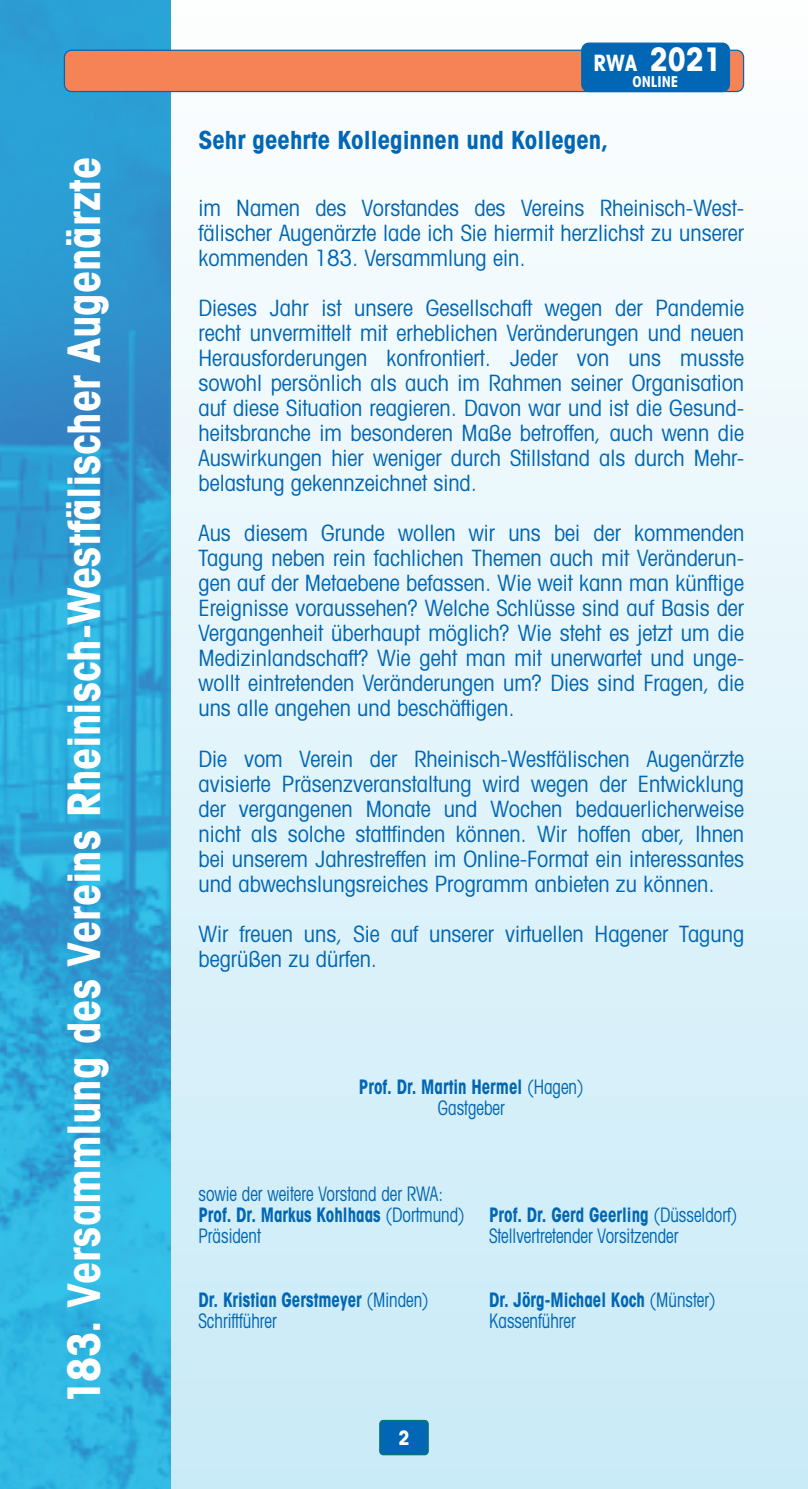
<style>
.page{position:relative;width:808px;height:1489px;background:#fff}
.page>*{position:absolute;margin:0;border:0;box-sizing:border-box;transform-origin:0 0}
.t1{font:700 condensed 45px "Avant Garde";letter-spacing:-.005em;color:#fff}
.t2{font:700 condensed 32.5px "Avant Garde";color:#fff}
.t3{font:700 condensed 25px "Avant Garde";color:#0166b3}
.t4{font:condensed 22.5px/25px "Avant Garde";color:#0166b3;text-align:justify}
.t5{font:condensed 20px/21.2px "Avant Garde";color:#0166b3;scale:.85 1}
.t6{font:700 condensed 20px/21.2px "Avant Garde";color:#0166b3;text-align:center;scale:.85 1}
.t7{font:700 condensed 20px "Avant Garde";color:#fff}
.t8{font:700 condensed 15px "Avant Garde";color:#fff}
.s1{font-size:22.5px}
.s2{font-weight:400}
.s3{font-weight:700}
</style>
<div class="page">
<div style="left:0;top:0;width:808px;height:1488px;background:linear-gradient(to bottom,#fcfefe,#c8eaf7)"></div>
<img style="left:0;top:0;width:170px;height:1488px">
<div style="left:380px;top:1420px;width:48px;height:34px;background:#0166b3;border-radius:4px"></div>
<div style="left:379px;top:1419px;width:50px;height:36px;border:1px solid #017a6a;border-radius:4px"></div>
<div style="left:64px;top:50px;width:679px;height:41px;background:#f58355;border-radius:7px"></div>
<div style="left:64px;top:50px;width:680px;height:42px;border:1px solid #0166b3;border-radius:7px"></div>
<div style="left:582px;top:43px;width:147px;height:49px;background:#0166b3;border-radius:7px"></div>
<div style="left:581px;top:43px;width:149px;height:49px;border:1px solid #0166b3;border-radius:7px"></div>
<h1 class="t1" style="left:55px;top:1403px;width:1248px;rotate:-90deg">183. Versammlung des Vereins Rheinisch-Westfälischer Augenärzte</h1>
<h2 class="t2" style="left:594px;top:38px;width:130px"><span class="s1">RWA</span> 2021</h2>
<p class="t8" style="left:632px;top:72px;width:47px">ONLINE</p>
<p class="t3" style="left:198px;top:124px;width:411px">Sehr geehrte Kolleginnen und Kollegen,</p>
<p class="t4" style="left:198px;top:195px;width:547px">im Namen des Vorstandes des Vereins Rheinisch-West&shy;fälischer Augenärzte lade ich Sie hiermit herzlichst zu unserer kommenden 183. Versammlung ein.</p>
<p class="t4" style="left:198px;top:295px;width:547px">Dieses Jahr ist unsere Gesellschaft wegen der Pandemie recht unvermittelt mit erheblichen Veränderungen und neuen Herausforderungen konfrontiert. Jeder von uns musste sowohl persönlich als auch im Rahmen seiner Organisation auf diese Situation reagieren. Davon war und ist die Gesund&shy;heitsbranche im besonderen Maße betroffen, auch wenn die Auswirkungen hier weniger durch Stillstand als durch Mehr&shy;belastung gekennzeichnet sind.</p>
<p class="t4" style="left:198px;top:520px;width:547px">Aus diesem Grunde wollen wir uns bei der kommenden Tagung neben rein fachlichen Themen auch mit Veränderun&shy;gen auf der Metaebene befassen. Wie weit kann man künftige Ereignisse voraussehen? Welche Schlüsse sind auf Basis der Vergangenheit überhaupt möglich? Wie steht es jetzt um die Medizinlandschaft? Wie geht man mit unerwartet und unge&shy;wollt eintretenden Veränderungen um? Dies sind Fragen, die uns alle angehen und beschäftigen.</p>
<p class="t4" style="left:198px;top:745px;width:547px">Die vom Verein der Rheinisch-Westfälischen Augenärzte avisierte Präsenzveranstaltung wird wegen der Entwicklung der vergangenen Monate und Wochen bedauerlicherweise nicht als solche stattfinden können. Wir hoffen aber, Ihnen bei unserem Jahrestreffen im Online-Format ein interessantes und abwechslungsreiches Programm anbieten zu können.</p>
<p class="t4" style="left:198px;top:920px;width:547px">Wir freuen uns, Sie auf unserer virtuellen Hagener Tagung begrüßen zu dürfen.</p>
<p class="t6" style="left:359px;top:1075px;width:266px">Prof. Dr. Martin Hermel <span class="s2">(Hagen)<br>Gastgeber</span></p>
<p class="t5" style="left:198px;top:1182px;width:636px">sowie der weitere Vorstand der RWA:<br><span class="s3">Prof. Dr. Markus Kohlhaas</span> (Dortmund) <span class="s3">Prof. Dr. Gerd Geerling</span> (Düsseldorf)<br>Präsident</p>
<p class="t5" style="left:489px;top:1224px;width:224px">Stellvertretender Vorsitzender</p>
<p class="t6" style="left:198px;top:1288px;width:273px">Dr. Kristian Gerstmeyer <span class="s2">(Minden)</span></p>
<p class="t6" style="left:489px;top:1288px;width:268px">Dr. Jörg-Michael Koch <span class="s2">(Münster)</span></p>
<p class="t5" style="left:198px;top:1309px;width:94px">Schriftführer</p>
<p class="t5" style="left:489px;top:1309px;width:104px">Kassenführer</p>
<p class="t7" style="left:398px;top:1424px;width:13px">2</p>
</div>
